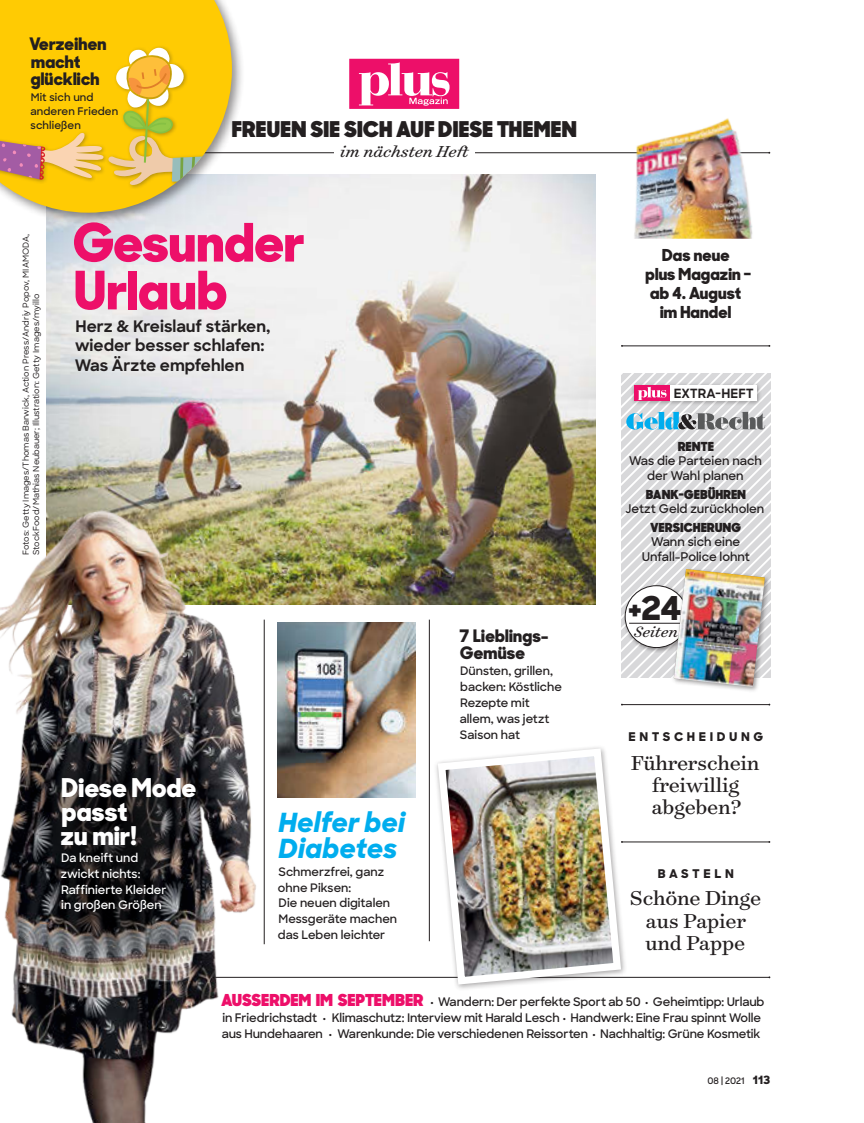
<style>
.page{position:relative;width:864px;height:1123px;background:#fff}
.page>*{position:absolute;margin:0;border:0;box-sizing:border-box;transform-origin:0 0}
.t1{font:800 52.95px/47.8px "Sharp Sans Display No 1";letter-spacing:.005em;color:#ed0f69}
.t2{font:800 32.85px "Sharp Sans";color:#231f20}
.t3{font:italic 800 26.4px/26.4px "Sharp Sans";letter-spacing:.005em;color:#00adee}
.t4{font:800 25.95px/24px "Sharp Sans Display No 1";letter-spacing:.015em;color:#fff}
.t5{font:22.95px/22.2px "Surveyor Text";letter-spacing:-.01em;color:#231f20;text-align:center}
.t6{font:900 21.75px "Sharp Sans Display No 1";letter-spacing:.04em;color:#231f20}
.t7{font:italic 18px "Surveyor Text";color:#231f20}
.t8{font:800 17.25px/17.2px "Sharp Sans Display No 1";letter-spacing:.015em;color:#231f20}
.t9{font:italic 16.95px "Surveyor Text";letter-spacing:-.01em;color:#231f20}
.t10{font:800 16.5px/19.2px "Sharp Sans Display No 1";letter-spacing:.01em;color:#231f20;text-align:center}
.t11{font:700 15.9px/19.5px "Sharp Sans";color:#231f20}
.t12{font:700 12.75px "Sharp Sans";letter-spacing:-.005em;color:#231f20}
.t13{font:900 12.45px "Sharp Sans Display No 1";letter-spacing:.04em;color:#231f20}
.t14{font:600 12px/14.4px "Sharp Sans";color:#231f20;text-align:center}
.t15{font:800 12px "Sharp Sans";letter-spacing:.3em;color:#231f20}
.t16{font:600 11.85px/15.9px "Sharp Sans";letter-spacing:-.01em;color:#231f20}
.t17{font:600 11.7px/15.8px "Sharp Sans";color:#231f20}
.t18{font:600 11.7px/15.8px "Sharp Sans";color:#fff}
.t19{font:600 10.5px/14px "Sharp Sans";letter-spacing:.01em;color:#231f20}
.t20{font:600 9px "Sharp Sans";letter-spacing:-.005em;color:#231f20}
.t21{font:500 8.25px/10.2px "Sharp Sans";color:#231f20}
.s1{font-size:31.35px}
.s2{font-family:"Sharp Sans Display No 1";font-weight:900;font-size:16.5px;color:#ed0f69}
.s3{font-weight:800;font-size:11.4px}
</style>
<div class="page">
<hr style="left:39px;top:152px;width:730px;height:1px;background:#231f20">
<img style="left:46px;top:175px;width:549px;height:429px">
<div style="left:0;top:0;width:245px;height:226px;background:#231f20;opacity:.5"></div>
<svg style="left:0;top:0;width:232px;height:213px;background:#f5cd31"></svg>
<div style="left:0;top:44px;width:232px;height:146px;background:#231f20;opacity:.35"></div>
<svg style="left:0;top:47px;width:232px;height:138px;background:#f0c430"></svg>
<hr style="left:39px;top:977px;width:730px;height:1px;background:#231f20">
<div style="left:334px;top:130px;width:140px;height:36px;background:#fff"></div>
<div style="left:349px;top:59px;width:110px;height:50px;background:#ed0f69;border:1px solid #ed0f69"></div>
<svg style="left:359px;top:62px;width:90px;height:44px"></svg>
<hr style="left:621px;top:704px;width:148px;height:1px;background:#231f20">
<hr style="left:621px;top:841px;width:148px;height:1px;background:#231f20">
<hr style="left:621px;top:345px;width:148px;height:1px;background:#231f20">
<div style="left:670px;top:566px;width:100px;height:126px;background:#231f20;opacity:.45"></div>
<svg style="left:621px;top:373px;width:149px;height:314px"></svg>
<img style="left:673px;top:569px;width:91px;height:118px">
<img style="left:620px;top:118px;width:137px;height:121px">
<hr style="left:429px;top:619px;width:1px;height:322px;background:#231f20">
<img style="left:383px;top:622px;width:32px;height:175px">
<div style="left:433px;top:744px;width:194px;height:246px;background:#fff"></div>
<img style="left:434px;top:747px;width:190px;height:241px">
<img style="left:0;top:475px;width:383px;height:648px">
<svg style="left:26px;top:736px;width:170px;height:171px;background:#282627"></svg>
<svg style="left:43px;top:831px;width:129px;height:129px;background:#282729"></svg>
<h3 class="t8" style="left:30px;top:35px;width:78px">Verzeihen macht glücklich</h3>
<p class="t19" style="left:30px;top:90px;width:89px">Mit sich und anderen Frieden schließen</p>
<h3 class="t6" style="left:232px;top:113px;width:346px">FREUEN SIE SICH AUF DIESE THEMEN</h3>
<h3 class="t7" style="left:340px;top:139px;width:131px">im nächsten Heft</h3>
<p class="t21" style="left:20px;top:555px;width:322px;rotate:-90deg">Fotos: Getty Images/Thomas Barwick, Action Press/Andriy Popov, MIAMODA,<br>StockFood/Mathias Neubauer; Illustration: Getty Images/myillo</p>
<h1 class="t1" style="left:73px;top:216px;width:233px">Gesunder<br>Urlaub</h1>
<h3 class="t11" style="left:75px;top:315px;width:197px">Herz &amp; Kreislauf stärken, wieder besser schlafen:<br>Was Ärzte empfehlen</h3>
<h3 class="t4" style="left:61px;top:774px;width:137px">Diese Mode passt<br>zu mir!</h3>
<p class="t18" style="left:61px;top:849px;width:107px">Da kneift und zwickt nichts:<br>Raffinierte Kleider in großen Größen</p>
<h3 class="t3" style="left:278px;top:807px;width:128px">Helfer bei<br>Diabetes</h3>
<p class="t17" style="left:278px;top:863px;width:121px">Schmerzfrei, ganz ohne Piksen:<br>Die neuen digitalen<br>Messgeräte machen das Leben leichter</p>
<h3 class="t8" style="left:459px;top:626px;width:90px">7 Lieblings-<br>Gemüse</h3>
<p class="t17" style="left:459px;top:663px;width:104px">Dünsten, grillen, backen: Köstliche<br>Rezepte mit allem, was jetzt<br>Saison hat</p>
<h3 class="t10" style="left:645px;top:244px;width:107px">Das neue<br>plus Magazin – ab 4. August im Handel</h3>
<p class="t12" style="left:673px;top:384px;width:82px">EXTRA-HEFT</p>
<p class="t13" style="left:677px;top:437px;width:37px">RENTE</p>
<p class="t14" style="left:628px;top:453px;width:134px">Was die Parteien nach der Wahl planen</p>
<p class="t13" style="left:645px;top:485px;width:101px">BANK-GEBÜHREN</p>
<p class="t14" style="left:625px;top:501px;width:140px">Jetzt Geld zurückholen</p>
<p class="t13" style="left:650px;top:518px;width:92px">VERSICHERUNG</p>
<p class="t14" style="left:641px;top:534px;width:110px">Wann sich eine<br>Unfall-Police lohnt</p>
<h2 class="t2" style="left:627px;top:584px;width:56px"><span class="s1">+</span>24</h2>
<h3 class="t9" style="left:633px;top:620px;width:45px">Seiten</h3>
<p class="t15" style="left:628px;top:727px;width:136px">ENTSCHEIDUNG</p>
<h3 class="t5" style="left:630px;top:751px;width:130px">Führerschein freiwillig abgeben?</h3>
<p class="t15" style="left:657px;top:865px;width:78px">BASTELN</p>
<h3 class="t5" style="left:629px;top:886px;width:133px">Schöne Dinge aus Papier und Pappe</h3>
<p class="t16" style="left:221px;top:993px;width:544px"><span class="s2">AUSSERDEM IM SEPTEMBER</span> • Wandern: Der perfekte Sport ab 50 • Geheimtipp: Urlaub in Friedrichstadt • Klimaschutz: Interview mit Harald Lesch • Handwerk: Eine Frau spinnt Wolle aus Hundehaaren • Warenkunde: Die verschiedenen Reissorten • Nachhaltig: Grüne Kosmetik</p>
<p class="t20" style="left:707px;top:1073px;width:64px">08 | 2021 <span class="s3">113</span></p>
</div>
